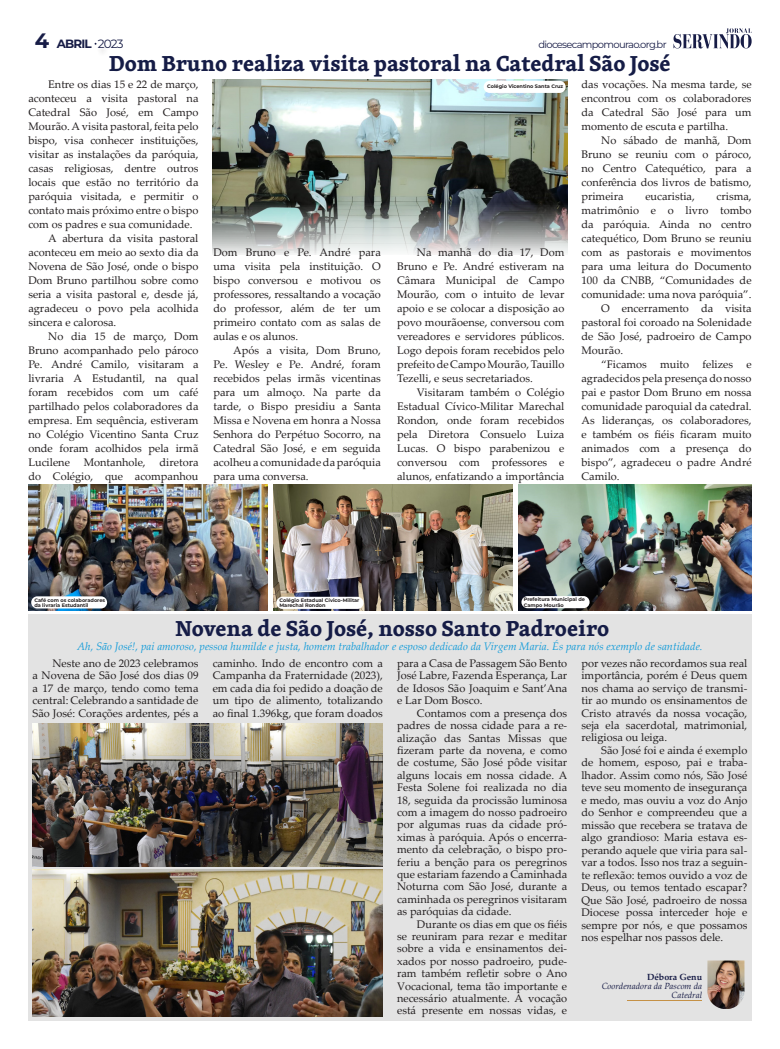
<style>
.page{position:relative;width:780px;height:1049px;background:#fff}
.page>*{position:absolute;margin:0;border:0;box-sizing:border-box;transform-origin:0 0}
.t1{font:700 22.3px "Skolar PE";color:#151c46}
.t2{font:700 20.9px "Montserrat";color:#171c46}
.t3{font:700 12px "Montserrat";letter-spacing:-.07em;color:#171c46}
.Estilo_de_parágrafo{font:11px/14px "Palatino Linotype";color:#231f20;text-align:justify}
.t4{font:italic 11px "Palatino Linotype";color:#179dd9}
.t5{font:10px "Montserrat";letter-spacing:-.07em;color:#171c46}
.t6{font:italic 8.9px/9px "Palatino Linotype";color:#171c46;text-align:right}
.t7{font:700 8.9px "Palatino Linotype";color:#171c46}
.t8{font:700 5px "Montserrat";color:#231f20}
.s1{font-weight:400}
</style>
<div class="page">
<svg style="left:673px;top:28px;width:78px;height:20px"></svg>
<div style="left:96px;top:45px;width:12px;height:12px;background:#fbfbfb"></div>
<div style="left:28px;top:614px;width:723px;height:406px;background:#e3e3e3"></div>
<img style="left:213px;top:80px;width:354px;height:174px">
<img style="left:33px;top:869px;width:350px;height:148px">
<hr style="left:627px;top:999px;width:75px;height:1px;background:#c59146">
<img style="left:707px;top:960px;width:37px;height:49px">
<img style="left:33px;top:723px;width:350px;height:144px">
<div style="left:483px;top:81px;width:82px;height:12px;background:#fff;border-radius:6px"></div>
<img style="left:518px;top:484px;width:233px;height:127px">
<img style="left:273px;top:484px;width:239px;height:127px">
<img style="left:28px;top:484px;width:239px;height:127px">
<div style="left:521px;top:596px;width:68px;height:12px;background:#fff;border-radius:6px"></div>
<div style="left:276px;top:597px;width:87px;height:12px;background:#fff;border-radius:6px"></div>
<div style="left:31px;top:596px;width:76px;height:12px;background:#fff;border-radius:6px"></div>
<p class="t2" style="left:35px;top:26px;width:16px">4</p>
<p class="t3" style="left:57px;top:35px;width:68px">ABRIL <span class="s1">2023</span></p>
<p class="t5" style="left:538px;top:38px;width:130px">diocesecampomourao.org.br</p>
<p class="t1" style="left:109px;top:46px;width:563px">Dom Bruno realiza visita pastoral na Catedral São José</p>
<p class="Estilo_de_parágrafo" style="left:28px;top:76px;width:172px;text-indent:20px">Entre os dias 15 e 22 de março, aconteceu a visita pastoral na Catedral São José, em Campo Mourão. A visita pastoral, feita pelo bispo, visa conhecer instituições, visitar as instalações da paróquia, casas religiosas, dentre outros locais que estão no território da paróquia visitada, e permitir o contato mais próximo entre o bispo com os padres e sua comunidade.</p>
<p class="Estilo_de_parágrafo" style="left:28px;top:230px;width:172px;text-indent:20px">A abertura da visita pastoral aconteceu em meio ao sexto dia da Novena de São José, onde o bispo Dom Bruno partilhou sobre como seria a visita pastoral e, desde já, agradeceu o povo pela acolhida sincera e calorosa.</p>
<p class="Estilo_de_parágrafo" style="left:28px;top:328px;width:172px;text-indent:20px">No dia 15 de março, Dom Bruno acompanhado pelo pároco Pe. André Camilo, visitaram a livraria A Estudantil, na qual foram recebidos com um café partilhado pelos colaboradores da empresa. Em sequência, estiveram no Colégio Vicentino Santa Cruz onde foram acolhidos pela irmã Lucilene</p>
<p class="Estilo_de_parágrafo" style="left:581px;top:76px;width:172px">das vocações. Na mesma tarde, se encontrou com os colaboradores da Catedral São José para um momento de escuta e partilha.</p>
<p class="Estilo_de_parágrafo" style="left:581px;top:132px;width:172px;text-indent:20px">No sábado de manhã, Dom Bruno se reuniu com o pároco, no Centro Catequético, para a conferência dos livros de batismo, primeira</p>
<p class="t8" style="left:487px;top:83px;width:78px">Colégio Vicentino Santa Cruz</p>
<p class="Estilo_de_parágrafo" style="left:581px;top:188px;width:172px;text-indent:135px">crisma, matrimônio e o livro tombo da paróquia. Ainda no centro catequético, Dom Bruno se reuniu com as pastorais e movimentos para uma leitura do Documento 100 da CNBB, “Comunidades de comunidade: uma nova paróquia”.</p>
<p class="Estilo_de_parágrafo" style="left:581px;top:300px;width:172px;text-indent:20px">O encerramento da visita pastoral foi coroado na Solenidade de São José, padroeiro de Campo Mourão.</p>
<p class="Estilo_de_parágrafo" style="left:581px;top:356px;width:172px;text-indent:20px">“Ficamos muito felizes e agradecidos pela presença do nosso pai e pastor Dom Bruno em nossa comunidade paroquial da catedral.<br>As lideranças, os colaboradores, e também os fiéis ficaram muito animados com a presença do bispo”, agradeceu o padre André Camilo.</p>
<p class="Estilo_de_parágrafo" style="left:645px;top:188px;width:51px">eucaristia,</p>
<p class="Estilo_de_parágrafo" style="left:213px;top:245px;width:169px">Dom Bruno e Pe. André para uma visita pela instituição. O bispo conversou e motivou os professores, ressaltando a vocação do professor, além de ter um primeiro contato com as salas de aulas e os alunos.</p>
<p class="Estilo_de_parágrafo" style="left:213px;top:343px;width:169px;text-indent:20px">Após a visita, Dom Bruno, Pe. Wesley e Pe. André, foram recebidos pelas irmãs vicentinas para um almoço. Na parte da tarde, o Bispo presidiu a Santa Missa e Novena em honra a Nossa Senhora do Perpétuo Socorro, na Catedral São José, e em seguida acolheu a comunidade da paróquia para uma conversa.</p>
<p class="Estilo_de_parágrafo" style="left:397px;top:245px;width:169px;text-indent:20px">Na manhã do dia 17, Dom Bruno e Pe. André estiveram na Câmara Municipal de Campo Mourão, com o intuito de levar apoio e se colocar a disposição ao povo mourãoense, conversou com vereadores e servidores públicos.<br>Logo depois foram recebidos pelo prefeito de Campo Mourão, Tauillo Tezelli, e seus secretariados.</p>
<p class="Estilo_de_parágrafo" style="left:397px;top:385px;width:169px;text-indent:20px">Visitaram também o Colégio Estadual Cívico-Militar Marechal Rondon, onde foram recebidos pela Diretora Consuelo Luiza Lucas. O bispo parabenizou e conversou com professores e alunos, enfatizando a importância</p>
<p class="Estilo_de_parágrafo" style="left:28px;top:454px;width:172px;text-align:right">diretora<br>do Colégio, que acompanhou</p>
<p class="Estilo_de_parágrafo" style="left:84px;top:454px;width:63px">Montanhole,</p>
<p class="t8" style="left:523px;top:596px;width:63px">Prefeitura Municipal de</p>
<p class="t8" style="left:523px;top:602px;width:42px">Campo Mourão</p>
<p class="t4" style="left:77px;top:639px;width:627px">Ah, São José!, pai amoroso, pessoa humilde e justa, homem trabalhador e esposo dedicado da Virgem Maria. És para nós exemplo de santidade.</p>
<p class="t8" style="left:34px;top:597px;width:72px">Café com os colaboradores</p>
<p class="t8" style="left:34px;top:602px;width:56px">da livraria Estudantil</p>
<p class="t8" style="left:279px;top:597px;width:81px">Colégio Estadual Cívico-Militar</p>
<p class="t8" style="left:279px;top:602px;width:48px">Marechal Rondon</p>
<p class="t1" style="left:175px;top:611px;width:435px">Novena de São José, nosso Santo Padroeiro</p>
<p class="Estilo_de_parágrafo" style="left:33px;top:656px;width:167px;line-height:12.5px;text-indent:20px">Neste ano de 2023 celebramos a Novena de São José dos dias 09 a 17 de março, tendo como tema central: Celebrando a santidade de São José: Corações ardentes, pés a</p>
<p class="Estilo_de_parágrafo" style="left:213px;top:656px;width:172px;line-height:12.5px">caminho. Indo de encontro com a Campanha da Fraternidade (2023), em cada dia foi pedido a doação de um tipo de alimento, totalizando ao final 1.396kg, que foram doados</p>
<p class="Estilo_de_parágrafo" style="left:397px;top:656px;width:172px;line-height:12.5px">para a Casa de Passagem São Bento José Labre, Fazenda Esperança, Lar de Idosos São Joaquim e Sant’Ana e Lar Dom Bosco.</p>
<p class="Estilo_de_parágrafo" style="left:397px;top:706px;width:172px;line-height:12.4px;text-indent:20px">Contamos com a presença dos padres de nossa cidade para a re&shy;alização das Santas Missas que fizeram parte da novena, e como de costume, São José pôde visitar alguns locais em nossa cidade. A Festa Solene foi realizada no dia 18, seguida da procissão luminosa com a imagem do nosso padroeiro por algumas ruas da cidade pró&shy;ximas à paróquia. Após o encerra&shy;mento da celebração, o bispo pro&shy;feriu a benção para os peregrinos que estariam fazendo a Caminhada Noturna com São José, durante a caminhada os peregrinos visitaram as paróquias da cidade.</p>
<p class="Estilo_de_parágrafo" style="left:397px;top:917px;width:172px;line-height:12.4px;text-indent:20px">Durante os dias em que os fiéis se reuniram para rezar e meditar sobre a vida e ensinamentos dei&shy;xados por nosso padroeiro, pude&shy;ram também refletir sobre o Ano Vocacional, tema tão importante e necessário atualmente. A vocação está presente em nossas vidas, e</p>
<p class="Estilo_de_parágrafo" style="left:581px;top:656px;width:167px;line-height:12.4px">por vezes não recordamos sua real importância, porém é Deus quem nos chama ao serviço de transmi&shy;tir ao mundo os ensinamentos de Cristo através da nossa vocação, seja ela sacerdotal, matrimonial, religiosa ou leiga.</p>
<p class="Estilo_de_parágrafo" style="left:581px;top:743px;width:167px;line-height:12.5px;text-indent:20px">São José foi e ainda é exemplo de homem, esposo, pai e traba&shy;lhador. Assim como nós, São José teve seu momento de insegurança e medo, mas ouviu a voz do Anjo do Senhor e compreendeu que a missão que recebera se tratava de algo grandioso: Maria estava es&shy;perando aquele que viria para sal&shy;var a todos. Isso nos traz a seguin&shy;te reflexão: temos ouvido a voz de Deus, ou temos tentado escapar?<br>Que São José, padroeiro de nossa Diocese possa interceder hoje e sempre por nós, e que possamos nos espelhar nos passos dele.</p>
<p class="t7" style="left:647px;top:970px;width:57px">Débora Genu</p>
<p class="t6" style="left:601px;top:981px;width:102px">Coordenadora da Pascom da<br>Catedral</p>
</div>
